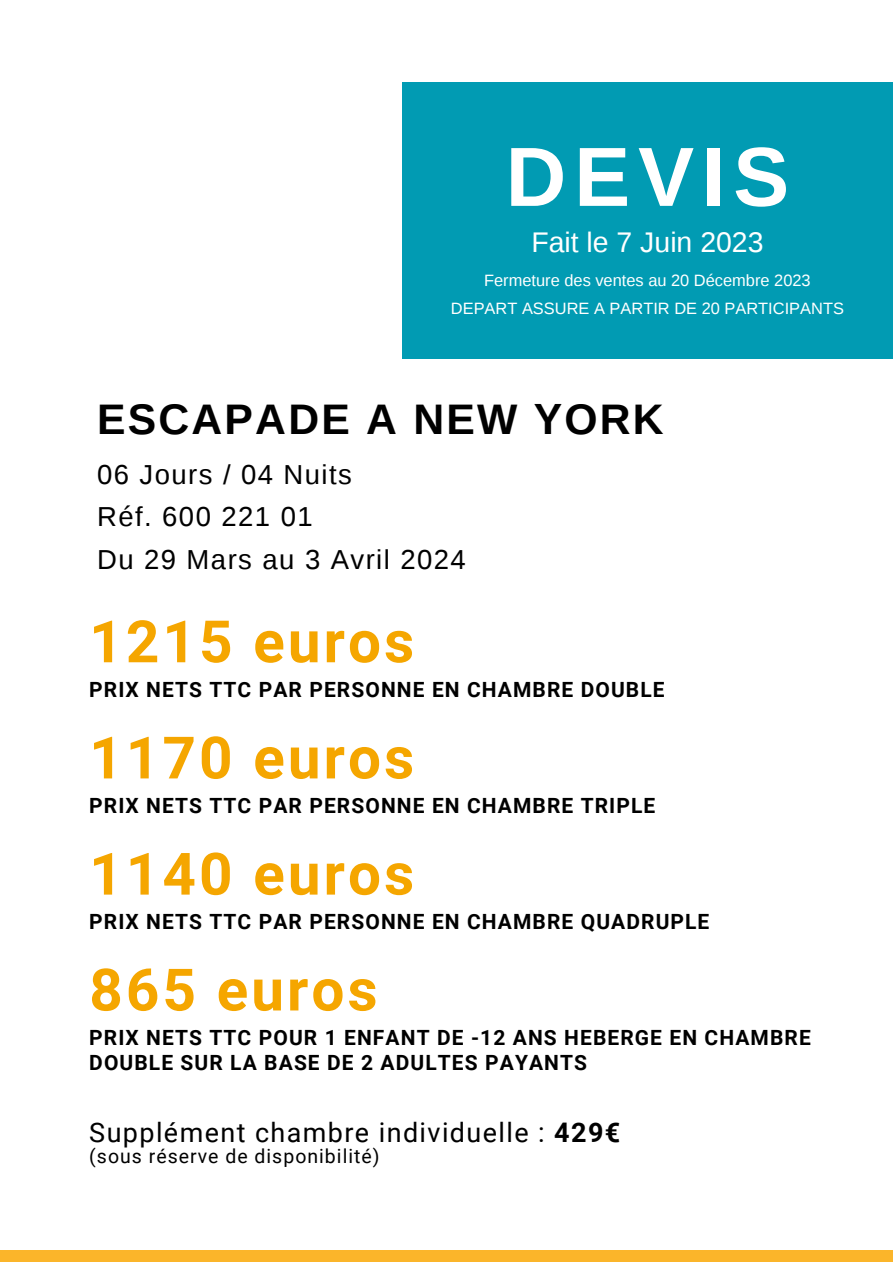
<style>
.page{position:relative;width:893px;height:1264px;background:#fff}
.page>*{position:absolute;margin:0;border:0;box-sizing:border-box;transform-origin:0 0}
.t1{font:700 83.85px "Liberation Sans";letter-spacing:.095em;color:#fff}
.t2{font:700 58.5px "Roboto";letter-spacing:.055em;color:#f5a600}
.t3{font:700 42.75px "Liberation Sans";letter-spacing:.05em;color:#000}
.t4{font:28.35px "Liberation Sans";color:#fff}
.t5{font:27.45px/42.8px "Liberation Sans";letter-spacing:.05em;color:#000}
.t6{font:27px "Roboto";letter-spacing:.055em;color:#000}
.t7{font:700 21px/24.8px "Roboto";letter-spacing:.05em;color:#000}
.t8{font:19.5px "Roboto";letter-spacing:.055em;color:#000}
.t9{font:16.35px/28px "Liberation Sans";color:#fff;text-align:center}
.s1{font-weight:700}
</style>
<div class="page">
<div style="left:0;top:1250px;width:892px;height:11px;background:#fbb52a"></div>
<div style="left:402px;top:82px;width:490px;height:277px;background:#019bb3"></div>
<h1 class="t1" style="left:505px;top:130px;width:285px">DEVIS</h1>
<h3 class="t4" style="left:531px;top:227px;width:234px">Fait le 7 Juin 2023</h3>
<p class="t9" style="left:451px;top:266px;width:394px">Fermeture des ventes au 20 Décembre 2023<br>DEPART ASSURE A PARTIR DE 20 PARTICIPANTS</p>
<h3 class="t3" style="left:97px;top:395px;width:568px">ESCAPADE A NEW YORK</h3>
<h3 class="t5" style="left:97px;top:453px;width:370px">06 Jours / 04 Nuits<br>Réf. 600 221 01<br>Du 29 Mars au 3 Avril 2024</h3>
<h2 class="t2" style="left:89px;top:608px;width:326px">1215 euros</h2>
<p class="t7" style="left:89px;top:677px;width:577px">PRIX NETS TTC PAR PERSONNE EN CHAMBRE DOUBLE</p>
<h2 class="t2" style="left:89px;top:724px;width:326px">1170 euros</h2>
<p class="t7" style="left:89px;top:793px;width:567px">PRIX NETS TTC PAR PERSONNE EN CHAMBRE TRIPLE</p>
<h2 class="t2" style="left:89px;top:840px;width:326px">1140 euros</h2>
<p class="t7" style="left:89px;top:909px;width:621px">PRIX NETS TTC PAR PERSONNE EN CHAMBRE QUADRUPLE</p>
<h2 class="t2" style="left:89px;top:956px;width:290px">865 euros</h2>
<p class="t7" style="left:89px;top:1025px;width:723px">PRIX NETS TTC POUR 1 ENFANT DE -12 ANS HEBERGE EN CHAMBRE<br>DOUBLE SUR LA BASE DE 2 ADULTES PAYANTS</p>
<p class="t6" style="left:89px;top:1116px;width:532px">Supplément chambre individuelle : <span class="s1">429€</span></p>
<p class="t8" style="left:89px;top:1144px;width:292px">(sous réserve de disponibilité)</p>
</div>
